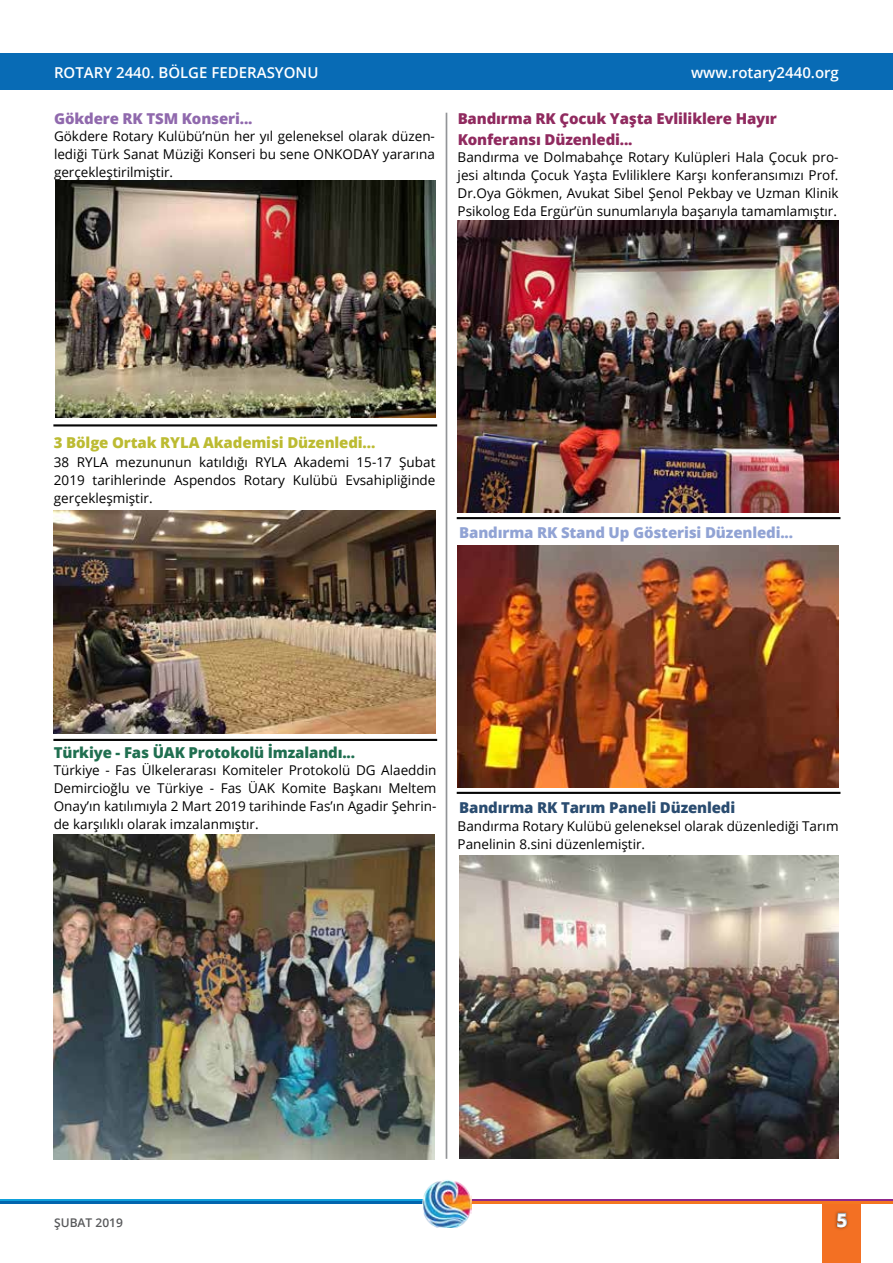
<style>
.page{position:relative;width:893px;height:1263px;background:#fff}
.page>*{position:absolute;margin:0;border:0;box-sizing:border-box;transform-origin:0 0}
.t1{font:700 18px "Open Sans";color:#fff}
.t2{font:800 15px/21px "Open Sans";letter-spacing:-.01em;color:#902a5f}
.t3{font:600 15px "Open Sans";color:#fff}
.t4{font:800 15px "Open Sans";letter-spacing:-.01em;color:#91a3d4}
.t5{font:800 15px "Open Sans";letter-spacing:-.01em;color:#bcbb32}
.t6{font:800 15px "Open Sans";letter-spacing:-.01em;color:#206f50}
.t7{font:800 15px "Open Sans";letter-spacing:-.01em;color:#2a4c70}
.t8{font:800 15px "Open Sans";letter-spacing:-.01em;color:#9069ad}
.t9{font:13.5px/18px "Open Sans";color:#000;text-align:justify}
.t10{font:600 12px "Open Sans";color:#58595b}
</style>
<div class="page">
<div style="left:823px;top:1203px;width:38px;height:60px;background:#f37023"></div>
<hr style="left:446px;top:113px;width:1px;height:1046px;background:#939598">
<hr style="left:469px;top:1199px;width:424px;height:2px;background:#8f278c">
<hr style="left:469px;top:1201px;width:424px;height:3px;background:#f47721">
<hr style="left:0;top:1199px;width:423px;height:2px;background:#11a1dc">
<hr style="left:0;top:1201px;width:423px;height:3px;background:#0265ae">
<div style="left:834px;top:1210px;width:15px;height:20px;background:#000;opacity:.51"></div>
<svg style="left:836px;top:1212px;width:12px;height:16px"></svg>
<div style="left:0;top:53px;width:893px;height:36px;background:#086bb5"></div>
<img style="left:422px;top:1180px;width:50px;height:48px">
<img style="left:55px;top:180px;width:380px;height:238px">
<img style="left:458px;top:220px;width:381px;height:292px">
<img style="left:458px;top:545px;width:380px;height:242px">
<img style="left:459px;top:855px;width:379px;height:304px">
<img style="left:54px;top:510px;width:381px;height:223px">
<img style="left:53px;top:834px;width:382px;height:326px">
<p class="t3" style="left:54px;top:62px;width:266px">ROTARY 2440. BÖLGE FEDERASYONU</p>
<p class="t3" style="left:691px;top:62px;width:149px">www.rotary2440.org</p>
<p class="t8" style="left:54px;top:107px;width:200px">Gökdere RK TSM Konseri...</p>
<p class="t2" style="left:458px;top:107px;width:321px">Bandırma RK Çocuk Yaşta Evliliklere Hayır<br>Konferansı Düzenledi...</p>
<p class="t9" style="left:54px;top:126px;width:382px">Gökdere Rotary Kulübü’nün her yıl geleneksel olarak düzen&shy;lediği Türk Sanat Müziği Konseri bu sene ONKODAY yararına gerçekleştirilmiştir.</p>
<p class="t9" style="left:458px;top:148px;width:382px">Bandırma ve Dolmabahçe Rotary Kulüpleri Hala Çocuk pro&shy;jesi altında Çocuk Yaşta Evliliklere Karşı konferansımızı Prof.<br>Dr.Oya Gökmen, Avukat Sibel Şenol Pekbay ve Uzman Klinik Psikolog Eda Ergür’ün sunumlarıyla başarıyla tamamlamıştır.</p>
<p class="t5" style="left:54px;top:431px;width:323px">3 Bölge Ortak RYLA Akademisi Düzenledi...</p>
<p class="t9" style="left:54px;top:453px;width:383px">38 RYLA mezununun katıldığı RYLA Akademi 15-17 Şubat 2019 tarihlerinde Aspendos Rotary Kulübü Evsahipliğinde gerçekleşmiştir.</p>
<p class="t4" style="left:459px;top:521px;width:335px">Bandırma RK Stand Up Gösterisi Düzenledi...</p>
<p class="t6" style="left:54px;top:741px;width:303px">Türkiye - Fas ÜAK Protokolü İmzalandı...</p>
<p class="t9" style="left:54px;top:760px;width:384px">Türkiye - Fas Ülkelerarası Komiteler Protokolü DG Alaeddin Demircioğlu ve Türkiye - Fas ÜAK Komite Başkanı Meltem Onay’ın katılımıyla 2 Mart 2019 tarihinde Fas’ın Agadir Şehrin&shy;de karşılıklı olarak imzalanmıştır.</p>
<p class="t7" style="left:459px;top:796px;width:278px">Bandırma RK Tarım Paneli Düzenledi</p>
<p class="t9" style="left:458px;top:816px;width:382px">Bandırma Rotary Kulübü geleneksel olarak düzenlediği Tarım<br>Panelinin 8.sini düzenlemiştir.</p>
<p class="t10" style="left:54px;top:1214px;width:70px">ŞUBAT 2019</p>
<h1 class="t1" style="left:837px;top:1210px;width:12px">5</h1>
</div>
